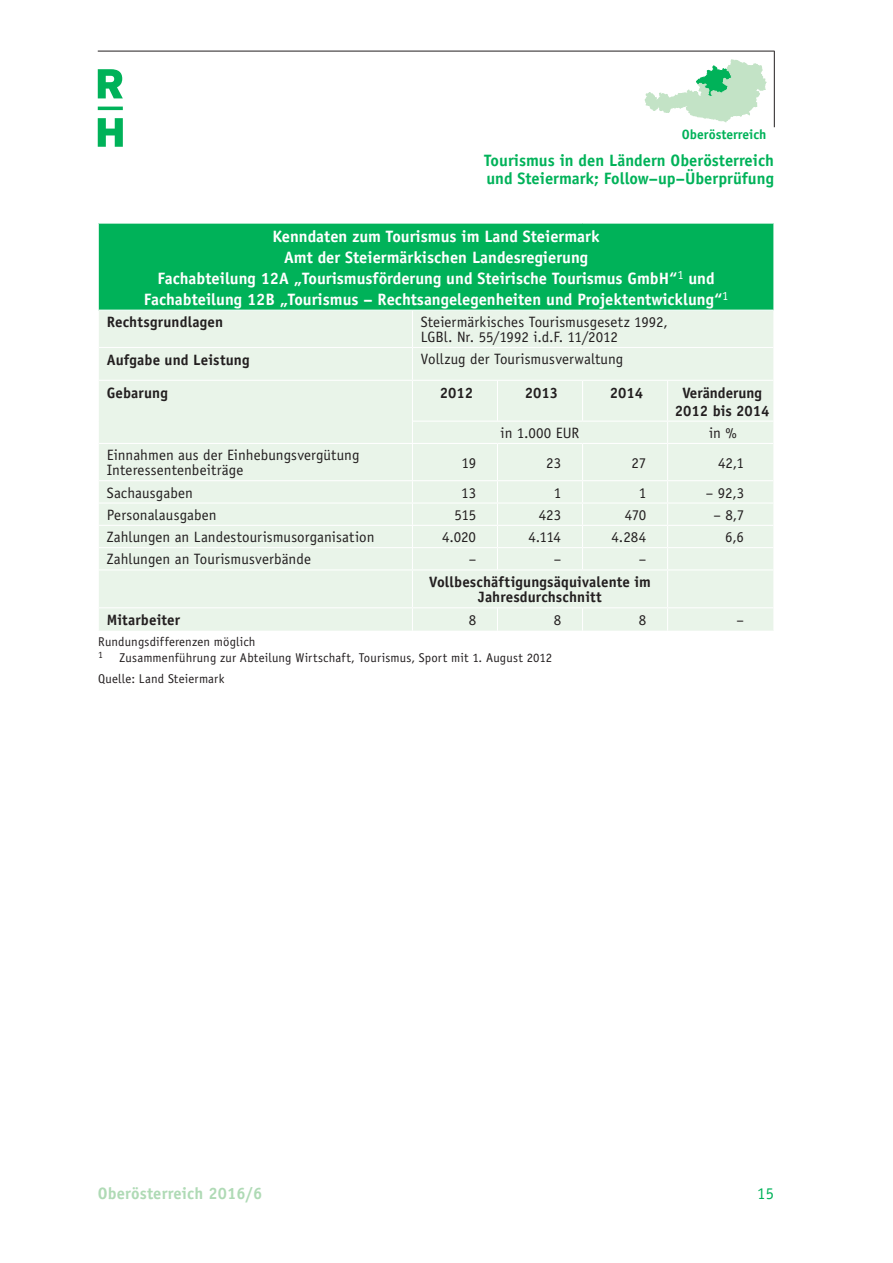
<style>
.page{position:relative;width:893px;height:1263px;background:#fff}
.page>*{position:absolute;margin:0;border:0;box-sizing:border-box;transform-origin:0 0}
.t1{font:700 16.5px/21px "Officina Sans";color:#fff;text-align:center}
.t2{font:700 16.5px/18px "Officina Sans";color:#00b259}
.t3{font:700 16.5px "Officina Sans";letter-spacing:.01em;color:#afdab5}
.t4{font:16.5px "Officina Sans";color:#00b259}
.t5{font:15px/15px "Officina Sans";color:#231f20}
.t6{font:700 15px/18px "Officina Sans";letter-spacing:.005em;color:#231f20;text-align:center}
.t7{font:700 13.5px "Officina Sans";color:#00b259}
.t8{font:12.75px/20.7px "Officina Sans";letter-spacing:.01em;color:#231f20}
.t9{font:9.6px "Officina Sans";color:#231f20}
</style>
<div class="page">
<hr style="left:98px;top:51px;width:676px;height:1px;background:#231f20">
<hr style="left:774px;top:51px;width:1px;height:76px;background:#231f20">
<svg style="left:98px;top:69px;width:25px;height:78px"></svg>
<svg style="left:644px;top:59px;width:122px;height:63px"></svg>
<div style="left:98px;top:223px;width:676px;height:87px;background:#00b259"></div>
<div style="left:99px;top:311px;width:674px;height:320px;background:#e9f4e9"></div>
<hr style="left:773px;top:224px;width:1px;height:86px;background:#fff">
<hr style="left:98px;top:223px;width:484px;height:1px;background:#fff">
<hr style="left:582px;top:223px;width:192px;height:1px;background:#fff">
<hr style="left:98px;top:224px;width:1px;height:86px;background:#fff">
<hr style="left:99px;top:347px;width:313px;height:1px;background:#fff">
<hr style="left:412px;top:311px;width:1px;height:36px;background:#fff">
<hr style="left:412px;top:347px;width:170px;height:1px;background:#fff">
<hr style="left:582px;top:347px;width:191px;height:1px;background:#fff">
<hr style="left:412px;top:348px;width:1px;height:32px;background:#fff">
<hr style="left:412px;top:380px;width:170px;height:1px;background:#fff">
<hr style="left:582px;top:380px;width:191px;height:1px;background:#fff">
<hr style="left:99px;top:380px;width:313px;height:1px;background:#fff">
<hr style="left:412px;top:381px;width:1px;height:40px;background:#fff">
<svg style="left:412px;top:421px;width:1px;height:22px"></svg>
<hr style="left:413px;top:421px;width:169px;height:1px;background:#fff">
<hr style="left:582px;top:421px;width:86px;height:1px;background:#fff">
<svg style="left:667px;top:422px;width:1px;height:21px"></svg>
<hr style="left:412px;top:569px;width:170px;height:1px;background:#fff">
<hr style="left:582px;top:569px;width:86px;height:1px;background:#fff">
<hr style="left:412px;top:607px;width:170px;height:1px;background:#fff">
<hr style="left:582px;top:607px;width:86px;height:1px;background:#fff">
<hr style="left:412px;top:570px;width:1px;height:37px;background:#fff">
<hr style="left:667px;top:570px;width:1px;height:37px;background:#fff">
<hr style="left:497px;top:381px;width:1px;height:40px;background:#fff">
<hr style="left:582px;top:381px;width:1px;height:40px;background:#fff">
<hr style="left:667px;top:381px;width:1px;height:40px;background:#fff">
<hr style="left:668px;top:421px;width:105px;height:1px;background:#fff">
<hr style="left:99px;top:443px;width:398px;height:1px;background:#fff">
<hr style="left:412px;top:444px;width:1px;height:36px;background:#fff">
<hr style="left:497px;top:443px;width:85px;height:1px;background:#fff">
<hr style="left:497px;top:444px;width:1px;height:36px;background:#fff">
<hr style="left:582px;top:443px;width:85px;height:1px;background:#fff">
<hr style="left:582px;top:444px;width:1px;height:36px;background:#fff">
<hr style="left:667px;top:443px;width:106px;height:1px;background:#fff">
<hr style="left:667px;top:444px;width:1px;height:36px;background:#fff">
<hr style="left:99px;top:480px;width:398px;height:1px;background:#fff">
<hr style="left:497px;top:480px;width:85px;height:1px;background:#fff">
<hr style="left:582px;top:480px;width:85px;height:1px;background:#fff">
<hr style="left:667px;top:480px;width:106px;height:1px;background:#fff">
<hr style="left:99px;top:503px;width:398px;height:1px;background:#fff">
<hr style="left:497px;top:503px;width:85px;height:1px;background:#fff">
<hr style="left:582px;top:503px;width:85px;height:1px;background:#fff">
<hr style="left:667px;top:503px;width:106px;height:1px;background:#fff">
<hr style="left:99px;top:525px;width:398px;height:1px;background:#fff">
<hr style="left:497px;top:525px;width:85px;height:1px;background:#fff">
<hr style="left:582px;top:525px;width:85px;height:1px;background:#fff">
<hr style="left:667px;top:525px;width:106px;height:1px;background:#fff">
<hr style="left:99px;top:547px;width:398px;height:1px;background:#fff">
<svg style="left:412px;top:481px;width:1px;height:88px"></svg>
<hr style="left:497px;top:547px;width:85px;height:1px;background:#fff">
<svg style="left:497px;top:481px;width:1px;height:88px"></svg>
<hr style="left:582px;top:547px;width:85px;height:1px;background:#fff">
<svg style="left:582px;top:481px;width:1px;height:88px"></svg>
<hr style="left:667px;top:547px;width:106px;height:1px;background:#fff">
<svg style="left:667px;top:481px;width:1px;height:88px"></svg>
<hr style="left:99px;top:569px;width:313px;height:1px;background:#fff">
<hr style="left:667px;top:569px;width:106px;height:1px;background:#fff">
<hr style="left:99px;top:607px;width:313px;height:1px;background:#fff">
<svg style="left:412px;top:608px;width:1px;height:23px"></svg>
<svg style="left:497px;top:608px;width:1px;height:23px"></svg>
<svg style="left:582px;top:608px;width:1px;height:23px"></svg>
<hr style="left:667px;top:607px;width:106px;height:1px;background:#fff">
<svg style="left:667px;top:608px;width:1px;height:23px"></svg>
<p class="t7" style="left:682px;top:129px;width:86px">Oberösterreich</p>
<p class="t2" style="left:484px;top:153px;width:291px">Tourismus in den Ländern Oberösterreich und Steiermark; Follow–up–Überprüfung</p>
<p class="t1" style="left:144px;top:227px;width:586px">Kenndaten zum Tourismus im Land Steiermark<br>Amt der Steiermärkischen Landesregierung<br>Fachabteilung 12A „Tourismusförderung und Steirische Tourismus GmbH“<sup>1</sup> und Fachabteilung 12B „Tourismus – Rechtsangelegenheiten und Projektentwicklung“<sup>1</sup></p>
<p class="t6" style="left:107px;top:315px;width:118px">Rechtsgrundlagen</p>
<p class="t5" style="left:421px;top:316px;width:249px">Steiermärkisches Tourismusgesetz 1992,<br>LGBl. Nr. 55/1992 i.d.F. 11/2012</p>
<p class="t6" style="left:107px;top:352px;width:144px">Aufgabe und Leistung</p>
<p class="t5" style="left:421px;top:353px;width:204px">Vollzug der Tourismusverwaltung</p>
<p class="t6" style="left:107px;top:385px;width:63px">Gebarung</p>
<p class="t6" style="left:440px;top:385px;width:35px">2012</p>
<p class="t6" style="left:525px;top:385px;width:35px">2013</p>
<p class="t6" style="left:610px;top:385px;width:35px">2014</p>
<p class="t6" style="left:675px;top:385px;width:96px">Veränderung<br>2012 bis 2014</p>
<p class="t5" style="left:501px;top:427px;width:80px">in 1.000 EUR</p>
<p class="t5" style="left:709px;top:427px;width:29px">in %</p>
<p class="t5" style="left:107px;top:449px;width:254px">Einnahmen aus der Einhebungsvergütung<br>Interessentenbeiträge</p>
<p class="t5" style="left:461px;top:456px;width:16px">19</p>
<p class="t5" style="left:546px;top:456px;width:17px">23</p>
<p class="t5" style="left:631px;top:456px;width:16px">27</p>
<p class="t5" style="left:718px;top:456px;width:28px">42,1</p>
<p class="t5" style="left:107px;top:486px;width:88px">Sachausgaben</p>
<p class="t5" style="left:461px;top:486px;width:17px">13</p>
<p class="t5" style="left:554px;top:486px;width:9px">1</p>
<p class="t5" style="left:639px;top:486px;width:9px">1</p>
<p class="t5" style="left:706px;top:486px;width:40px">– 92,3</p>
<p class="t5" style="left:107px;top:508px;width:111px">Personalausgaben</p>
<p class="t5" style="left:455px;top:508px;width:23px">515</p>
<p class="t5" style="left:539px;top:508px;width:24px">423</p>
<p class="t5" style="left:625px;top:508px;width:23px">470</p>
<p class="t5" style="left:713px;top:508px;width:32px">– 8,7</p>
<p class="t5" style="left:107px;top:531px;width:269px">Zahlungen an Landestourismusorganisation</p>
<p class="t5" style="left:442px;top:531px;width:35px">4.020</p>
<p class="t5" style="left:528px;top:531px;width:34px">4.114</p>
<p class="t5" style="left:612px;top:531px;width:36px">4.284</p>
<p class="t5" style="left:725px;top:531px;width:20px">6,6</p>
<p class="t5" style="left:107px;top:553px;width:206px">Zahlungen an Tourismusverbände</p>
<p class="t5" style="left:469px;top:553px;width:9px">–</p>
<p class="t5" style="left:554px;top:553px;width:9px">–</p>
<p class="t5" style="left:639px;top:553px;width:9px">–</p>
<p class="t6" style="left:429px;top:576px;width:223px;line-height:15px">Vollbeschäftigungsäquivalente im<br>Jahresdurchschnitt</p>
<p class="t6" style="left:107px;top:612px;width:75px">Mitarbeiter</p>
<p class="t5" style="left:469px;top:614px;width:9px">8</p>
<p class="t5" style="left:554px;top:614px;width:9px">8</p>
<p class="t5" style="left:639px;top:614px;width:9px">8</p>
<p class="t5" style="left:737px;top:614px;width:9px">–</p>
<p class="t8" style="left:98px;top:632px;width:159px">Rundungsdifferenzen möglich</p>
<p class="t9" style="left:98px;top:651px;width:6px">1</p>
<p class="t8" style="left:98px;top:649px;width:455px;text-indent:21px">Zusammenführung zur Abteilung Wirtschaft, Tourismus, Sport mit 1. August 2012<br>Quelle: Land Steiermark</p>
<p class="t3" style="left:98px;top:1187px;width:166px">Oberösterreich 2016/6</p>
<p class="t4" style="left:757px;top:1187px;width:18px">15</p>
</div>
